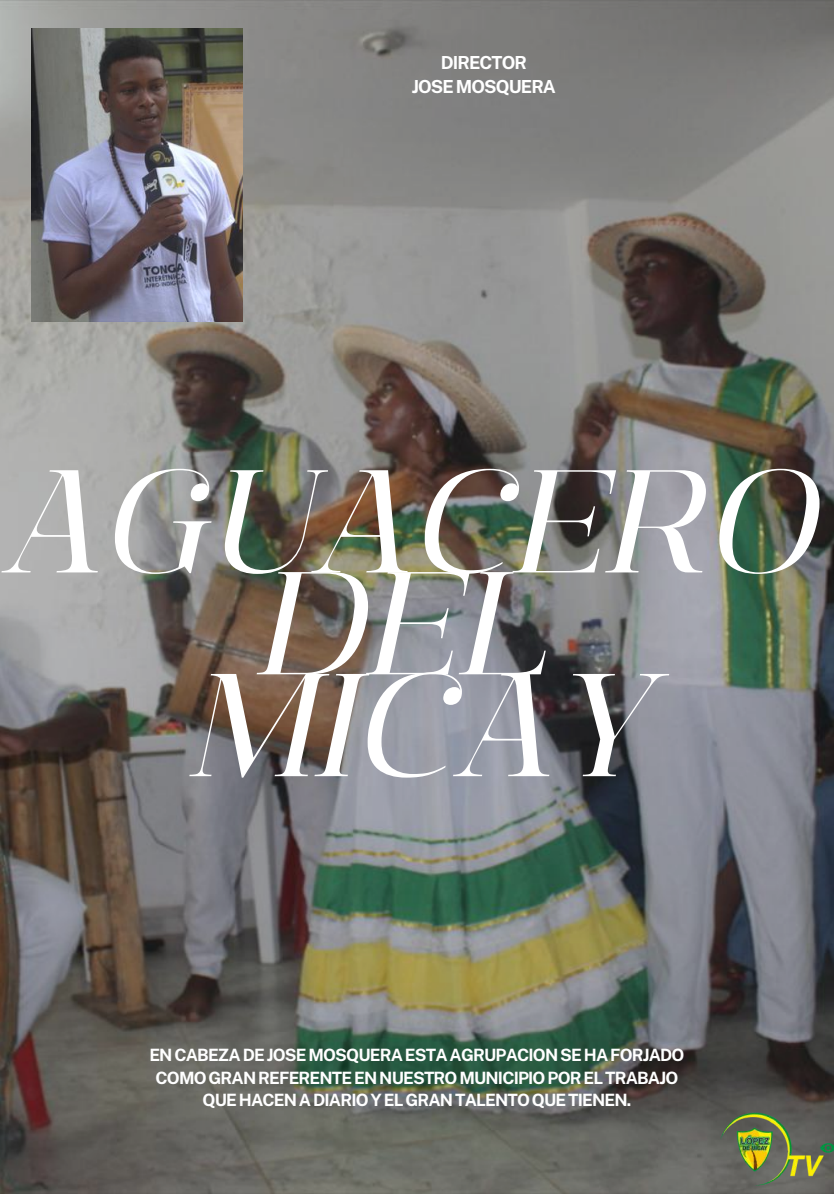
<style>
.page{position:relative;width:834px;height:1196px;background:#fff}
.page>*{position:absolute;margin:0;border:0;box-sizing:border-box;transform-origin:0 0}
.t1{font:146px "Manison 400 It";color:#fff}
.t2{font:700 18px/24px "Public Sans";letter-spacing:-.05em;color:#fff;text-align:center}
.t3{font:700 17px/22.6px "Public Sans";letter-spacing:-.05em;color:#fff;text-align:center}
</style>
<div class="page">
<img style="left:0;top:0;width:834px;height:1193px">
<img style="left:692px;top:1068px;width:142px;height:125px">
<img style="left:31px;top:29px;width:211px;height:293px">
<p class="t2" style="left:412px;top:50px;width:146px">DIRECTOR<br>JOSE MOSQUERA</p>
<h1 class="t1" style="left:0;top:436px;width:815px">AGUACERO</h1>
<h1 class="t1" style="left:253px;top:538px;width:290px">DEL</h1>
<h1 class="t1" style="left:186px;top:640px;width:464px">MICAY</h1>
<p class="t3" style="left:149px;top:1043px;width:537px">EN CABEZA DE JOSE MOSQUERA ESTA AGRUPACION SE HA FORJADO<br>COMO GRAN REFERENTE EN NUESTRO MUNICIPIO POR EL TRABAJO<br>QUE HACEN A DIARIO Y EL GRAN TALENTO QUE TIENEN.</p>
</div>
